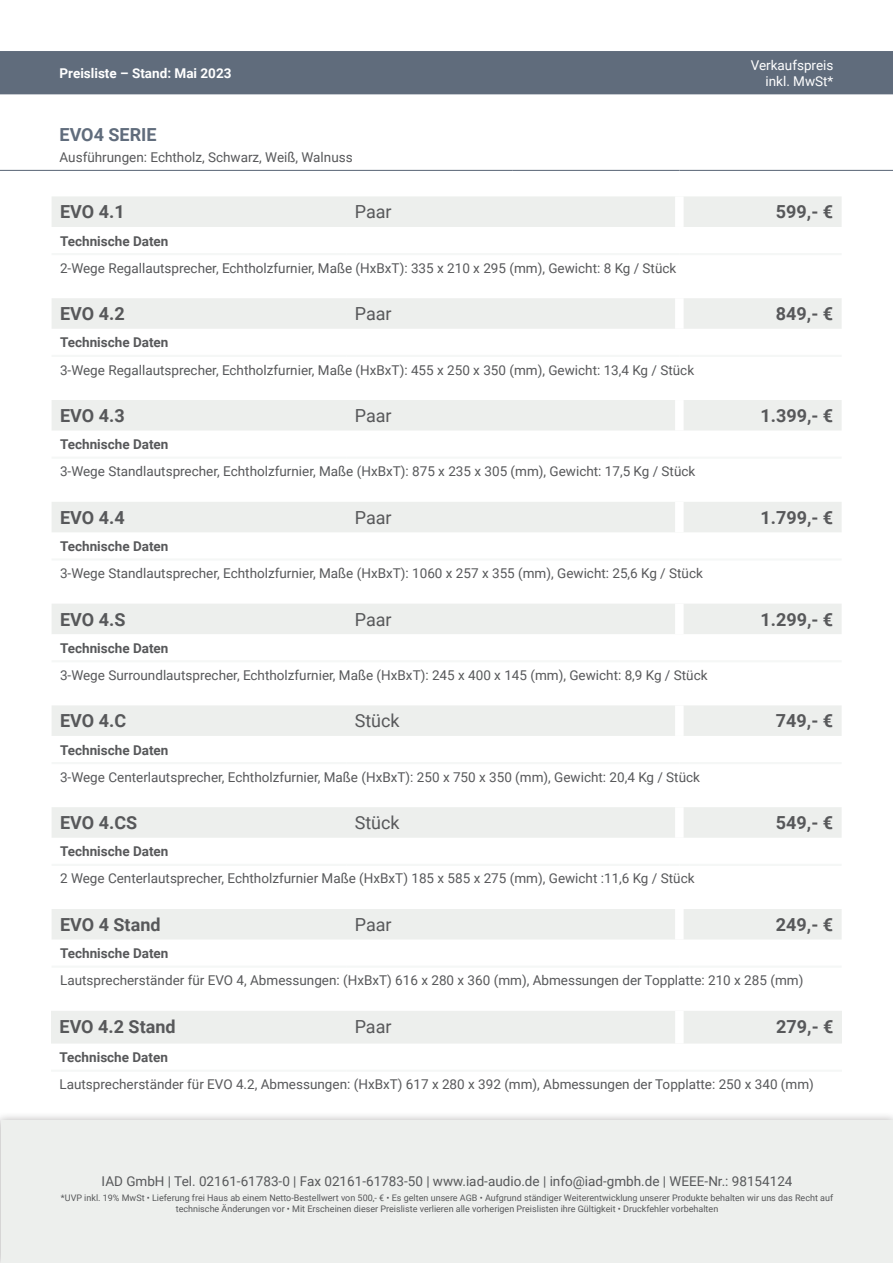
<style>
.page{position:relative;width:893px;height:1263px;background:#fff}
.page>*{position:absolute;margin:0;border:0;box-sizing:border-box;transform-origin:0 0}
.Artikel-Headline-Nam{font:700 18px "Roboto";color:#57585a}
.Artikel-Headline-VKP{font:700 18px "Roboto";color:#57585a}
.Artikel-Headline-Pre{font:18px "Roboto";color:#57585a}
.Kategorie-Headline{font:700 18px "Roboto";color:#606c7c}
.Artikel-Text{font:13.5px "Roboto";color:#57585a}
.Artikel-Subline{font:700 13.5px "Roboto";color:#57585a}
.t1{font:700 13.5px "Roboto";color:#fff}
.t2{font:13.5px/16.2px "Roboto";color:#fff;text-align:right}
.t3{font:9px/10.8px "Roboto";color:#57585a;text-align:center}
</style>
<div class="page">
<div style="left:0;top:1112px;width:893px;height:151px;background:#231f20;opacity:.35"></div>
<div style="left:1px;top:1121px;width:892px;height:142px;background:#edefed"></div>
<div style="left:0;top:51px;width:893px;height:43px;background:#606c7c"></div>
<hr style="left:0;top:170px;width:513px;height:1px;background:#606c7c">
<hr style="left:513px;top:170px;width:166px;height:1px;background:#606c7c">
<hr style="left:679px;top:170px;width:214px;height:1px;background:#606c7c">
<div style="left:52px;top:196px;width:790px;height:31px;background:#edefed"></div>
<hr style="left:52px;top:253px;width:294px;height:2px;background:#f5f7f6">
<hr style="left:346px;top:253px;width:167px;height:2px;background:#f5f7f6">
<hr style="left:513px;top:253px;width:166px;height:2px;background:#f5f7f6">
<hr style="left:679px;top:253px;width:163px;height:2px;background:#f5f7f6">
<div style="left:675px;top:196px;width:9px;height:31px;background:#fff"></div>
<div style="left:52px;top:298px;width:790px;height:31px;background:#edefed"></div>
<hr style="left:52px;top:355px;width:294px;height:2px;background:#f5f7f6">
<hr style="left:346px;top:355px;width:167px;height:2px;background:#f5f7f6">
<hr style="left:513px;top:355px;width:166px;height:2px;background:#f5f7f6">
<hr style="left:679px;top:355px;width:163px;height:2px;background:#f5f7f6">
<div style="left:675px;top:298px;width:9px;height:31px;background:#fff"></div>
<div style="left:52px;top:400px;width:790px;height:30px;background:#edefed"></div>
<hr style="left:52px;top:457px;width:294px;height:2px;background:#f5f7f6">
<hr style="left:346px;top:457px;width:167px;height:2px;background:#f5f7f6">
<hr style="left:513px;top:457px;width:166px;height:2px;background:#f5f7f6">
<hr style="left:679px;top:457px;width:163px;height:2px;background:#f5f7f6">
<div style="left:675px;top:400px;width:9px;height:30px;background:#fff"></div>
<div style="left:52px;top:502px;width:790px;height:30px;background:#edefed"></div>
<hr style="left:52px;top:558px;width:294px;height:2px;background:#f5f7f6">
<hr style="left:346px;top:558px;width:167px;height:2px;background:#f5f7f6">
<hr style="left:513px;top:558px;width:166px;height:2px;background:#f5f7f6">
<hr style="left:679px;top:558px;width:163px;height:2px;background:#f5f7f6">
<div style="left:675px;top:502px;width:9px;height:30px;background:#fff"></div>
<div style="left:52px;top:604px;width:790px;height:30px;background:#edefed"></div>
<hr style="left:52px;top:660px;width:294px;height:2px;background:#f5f7f6">
<hr style="left:346px;top:660px;width:167px;height:2px;background:#f5f7f6">
<hr style="left:513px;top:660px;width:166px;height:2px;background:#f5f7f6">
<hr style="left:679px;top:660px;width:163px;height:2px;background:#f5f7f6">
<div style="left:675px;top:604px;width:9px;height:30px;background:#fff"></div>
<div style="left:52px;top:705px;width:790px;height:31px;background:#edefed"></div>
<hr style="left:52px;top:762px;width:294px;height:2px;background:#f5f7f6">
<hr style="left:346px;top:762px;width:167px;height:2px;background:#f5f7f6">
<hr style="left:513px;top:762px;width:166px;height:2px;background:#f5f7f6">
<hr style="left:679px;top:762px;width:163px;height:2px;background:#f5f7f6">
<div style="left:675px;top:705px;width:9px;height:31px;background:#fff"></div>
<div style="left:52px;top:807px;width:790px;height:31px;background:#edefed"></div>
<hr style="left:52px;top:864px;width:294px;height:2px;background:#f5f7f6">
<hr style="left:346px;top:864px;width:167px;height:2px;background:#f5f7f6">
<hr style="left:513px;top:864px;width:166px;height:2px;background:#f5f7f6">
<hr style="left:679px;top:864px;width:163px;height:2px;background:#f5f7f6">
<div style="left:675px;top:807px;width:9px;height:31px;background:#fff"></div>
<div style="left:52px;top:909px;width:790px;height:30px;background:#edefed"></div>
<hr style="left:52px;top:965px;width:294px;height:3px;background:#f5f7f6">
<hr style="left:346px;top:965px;width:167px;height:3px;background:#f5f7f6">
<hr style="left:513px;top:965px;width:166px;height:3px;background:#f5f7f6">
<hr style="left:679px;top:965px;width:163px;height:3px;background:#f5f7f6">
<div style="left:675px;top:909px;width:9px;height:30px;background:#fff"></div>
<div style="left:51px;top:1011px;width:791px;height:32px;background:#edefed"></div>
<hr style="left:51px;top:1070px;width:295px;height:2px;background:#f5f7f6">
<hr style="left:346px;top:1070px;width:167px;height:2px;background:#f5f7f6">
<hr style="left:513px;top:1070px;width:60px;height:2px;background:#f5f7f6">
<hr style="left:573px;top:1070px;width:106px;height:2px;background:#f5f7f6">
<hr style="left:679px;top:1070px;width:163px;height:2px;background:#f5f7f6">
<div style="left:675px;top:1011px;width:9px;height:32px;background:#fff"></div>
<p class="t1" style="left:60px;top:63px;width:173px">Preisliste – Stand: Mai 2023</p>
<p class="t2" style="left:751px;top:56px;width:84px">Verkaufspreis inkl. MwSt*</p>
<p class="Kategorie-Headline" style="left:60px;top:122px;width:99px">EVO4 SERIE</p>
<p class="Artikel-Text" style="left:60px;top:148px;width:295px">Ausführungen: Echtholz, Schwarz, Weiß, Walnuss</p>
<p class="Artikel-Headline-Nam" style="left:60px;top:199px;width:66px">EVO 4.1</p>
<p class="Artikel-Headline-Pre" style="left:355px;top:199px;width:38px">Paar</p>
<p class="Artikel-Headline-VKP" style="left:776px;top:199px;width:59px">599,- €</p>
<p class="Artikel-Subline" style="left:60px;top:231px;width:110px">Technische Daten</p>
<p class="Artikel-Text" style="left:60px;top:258px;width:618px">2-Wege Regallautsprecher, Echtholzfurnier, Maße (HxBxT): 335 x 210 x 295 (mm), Gewicht: 8 Kg / Stück</p>
<p class="Artikel-Headline-Nam" style="left:60px;top:301px;width:66px">EVO 4.2</p>
<p class="Artikel-Headline-Pre" style="left:355px;top:301px;width:38px">Paar</p>
<p class="Artikel-Headline-VKP" style="left:776px;top:301px;width:59px">849,- €</p>
<p class="Artikel-Subline" style="left:60px;top:333px;width:110px">Technische Daten</p>
<p class="Artikel-Text" style="left:60px;top:360px;width:636px">3-Wege Regallautsprecher, Echtholzfurnier, Maße (HxBxT): 455 x 250 x 350 (mm), Gewicht: 13,4 Kg / Stück</p>
<p class="Artikel-Headline-Nam" style="left:60px;top:403px;width:66px">EVO 4.3</p>
<p class="Artikel-Headline-Pre" style="left:355px;top:403px;width:38px">Paar</p>
<p class="Artikel-Headline-VKP" style="left:760px;top:403px;width:74px">1.399,- €</p>
<p class="Artikel-Subline" style="left:60px;top:435px;width:110px">Technische Daten</p>
<p class="Artikel-Text" style="left:60px;top:462px;width:637px">3-Wege Standlautsprecher, Echtholzfurnier, Maße (HxBxT): 875 x 235 x 305 (mm), Gewicht: 17,5 Kg / Stück</p>
<p class="Artikel-Headline-Nam" style="left:60px;top:505px;width:66px">EVO 4.4</p>
<p class="Artikel-Headline-Pre" style="left:355px;top:505px;width:38px">Paar</p>
<p class="Artikel-Headline-VKP" style="left:760px;top:505px;width:74px">1.799,- €</p>
<p class="Artikel-Subline" style="left:60px;top:537px;width:110px">Technische Daten</p>
<p class="Artikel-Text" style="left:60px;top:564px;width:644px">3-Wege Standlautsprecher, Echtholzfurnier, Maße (HxBxT): 1060 x 257 x 355 (mm), Gewicht: 25,6 Kg / Stück</p>
<p class="Artikel-Headline-Nam" style="left:60px;top:607px;width:67px">EVO 4.S</p>
<p class="Artikel-Headline-Pre" style="left:355px;top:607px;width:38px">Paar</p>
<p class="Artikel-Headline-VKP" style="left:760px;top:607px;width:74px">1.299,- €</p>
<p class="Artikel-Subline" style="left:60px;top:638px;width:110px">Technische Daten</p>
<p class="Artikel-Text" style="left:60px;top:666px;width:649px">3-Wege Surroundlautsprecher, Echtholzfurnier, Maße (HxBxT): 245 x 400 x 145 (mm), Gewicht: 8,9 Kg / Stück</p>
<p class="Artikel-Headline-Nam" style="left:60px;top:708px;width:68px">EVO 4.C</p>
<p class="Artikel-Headline-Pre" style="left:355px;top:708px;width:47px">Stück</p>
<p class="Artikel-Headline-VKP" style="left:776px;top:708px;width:59px">749,- €</p>
<p class="Artikel-Subline" style="left:60px;top:740px;width:110px">Technische Daten</p>
<p class="Artikel-Text" style="left:60px;top:767px;width:641px">3-Wege Centerlautsprecher, Echtholzfurnier, Maße (HxBxT): 250 x 750 x 350 (mm), Gewicht: 20,4 Kg / Stück</p>
<p class="Artikel-Headline-Nam" style="left:60px;top:810px;width:79px">EVO 4.CS</p>
<p class="Artikel-Headline-Pre" style="left:355px;top:810px;width:47px">Stück</p>
<p class="Artikel-Headline-VKP" style="left:776px;top:810px;width:59px">549,- €</p>
<p class="Artikel-Subline" style="left:60px;top:842px;width:110px">Technische Daten</p>
<p class="Artikel-Text" style="left:60px;top:869px;width:636px">2 Wege Centerlautsprecher, Echtholzfurnier Maße (HxBxT) 185 x 585 x 275 (mm), Gewicht :11,6 Kg / Stück</p>
<p class="Artikel-Headline-Nam" style="left:60px;top:912px;width:102px">EVO 4 Stand</p>
<p class="Artikel-Headline-Pre" style="left:355px;top:912px;width:38px">Paar</p>
<p class="Artikel-Headline-VKP" style="left:776px;top:912px;width:59px">249,- €</p>
<p class="Artikel-Subline" style="left:60px;top:944px;width:110px">Technische Daten</p>
<p class="Artikel-Text" style="left:60px;top:971px;width:745px">Lautsprecherständer für EVO 4, Abmessungen: (HxBxT) 616 x 280 x 360 (mm), Abmessungen der Topplatte: 210 x 285 (mm)</p>
<p class="Artikel-Headline-Nam" style="left:60px;top:1014px;width:118px">EVO 4.2 Stand</p>
<p class="Artikel-Headline-Pre" style="left:355px;top:1014px;width:38px">Paar</p>
<p class="Artikel-Headline-VKP" style="left:776px;top:1014px;width:59px">279,- €</p>
<p class="Artikel-Subline" style="left:60px;top:1048px;width:110px">Technische Daten</p>
<p class="Artikel-Text" style="left:60px;top:1075px;width:756px">Lautsprecherständer für EVO 4.2, Abmessungen: (HxBxT) 617 x 280 x 392 (mm), Abmessungen der Topplatte: 250 x 340 (mm)</p>
<p class="Artikel-Text" style="left:102px;top:1172px;width:692px">IAD GmbH | Tel. 02161-61783-0 | Fax 02161-61783-50 | www.iad-audio.de | info@iad-gmbh.de | WEEE-Nr.: 98154124</p>
<p class="t3" style="left:61px;top:1192px;width:774px">*UVP inkl. 19% MwSt • Lieferung frei Haus ab einem Netto-Bestellwert von 500,- € • Es gelten unsere AGB • Aufgrund ständiger Weiterentwicklung unserer Produkte behalten wir uns das Recht auf technische Änderungen vor • Mit Erscheinen dieser Preisliste verlieren alle vorherigen Preislisten ihre Gültigkeit • Druckfehler vorbehalten</p>
</div>
